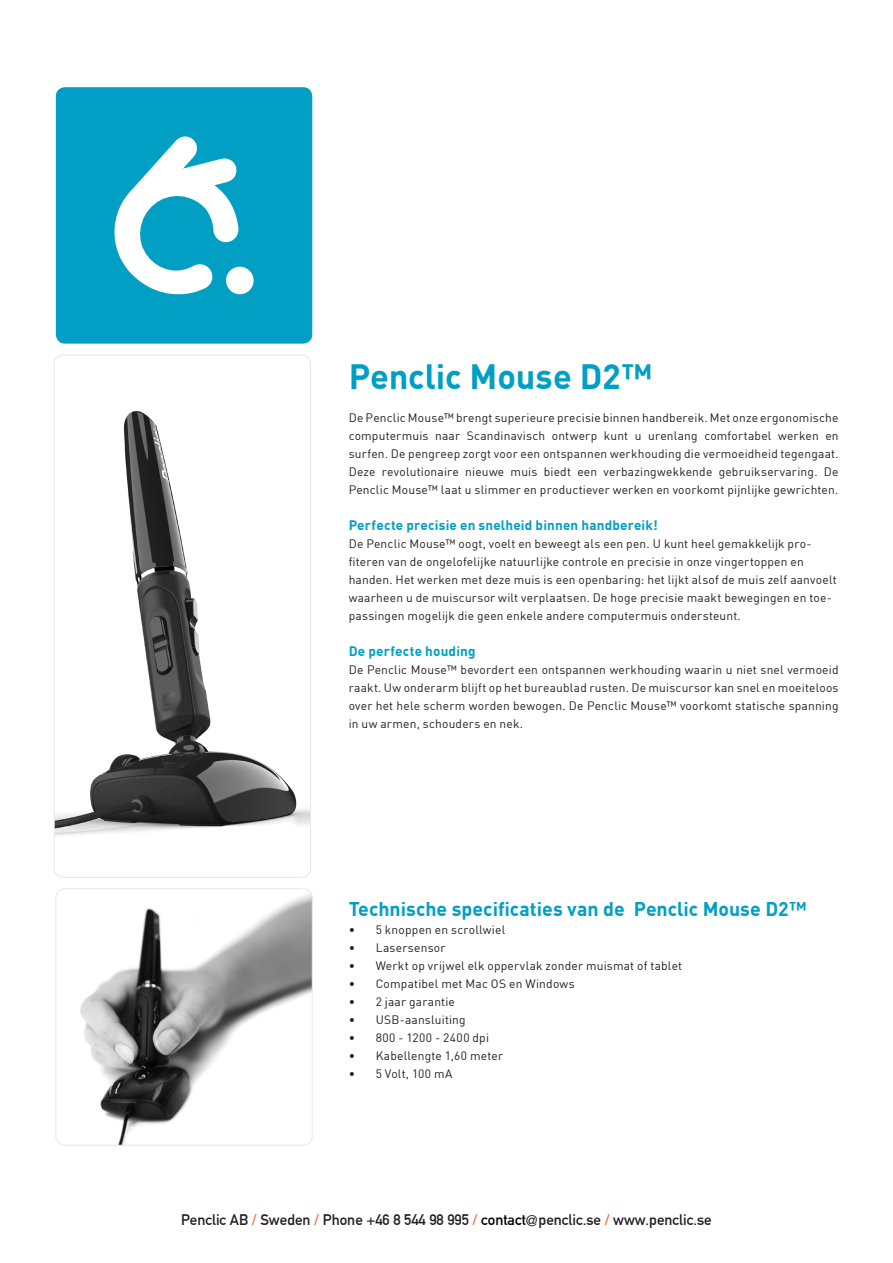
<style>
.page{position:relative;width:893px;height:1263px;background:#fff}
.page>*{position:absolute;margin:0;border:0;box-sizing:border-box;transform-origin:0 0}
.rubrik{font:700 34.5px "DIN Offc Pro";letter-spacing:-.005em;color:#009fc3}
.rubrik-2{font:700 19.5px "DIN Offc Pro";color:#009fc3}
.t1{font:15px "DIN Mittelschrift Alternate";color:#231f20}
.rubrik-3{font:700 13.5px "DIN Offc Pro";letter-spacing:.015em;color:#009fc3}
.bröd{font:12px/18px "DIN Offc Pro";letter-spacing:.015em;color:#231f20;text-align:justify}
.rubrik-4{font:12px/18px "DIN Offc Pro";letter-spacing:.015em;color:#231f20}
.bröd-2{font:12px "DIN Offc Pro";letter-spacing:.035em;color:#231f20}
.s1{color:#f26430}
.s2{color:#000}
.s3{font-family:"Helvetica Neue"}
</style>
<div class="page">
<img style="left:54px;top:355px;width:257px;height:522px">
<div style="left:54px;top:355px;width:257px;height:522px;border:1px solid #e6e7e9;border-radius:9px"></div>
<div style="left:56px;top:87px;width:256px;height:257px;background:#009fc3;border-radius:9px"></div>
<div style="left:226px;top:267px;width:28px;height:27px;background:#fff;border-radius:50%"></div>
<svg style="left:114px;top:136px;width:124px;height:159px"></svg>
<img style="left:56px;top:890px;width:256px;height:255px">
<div style="left:56px;top:888px;width:256px;height:257px;border:1px solid #e6e7e9;border-radius:9px"></div>
<p class="rubrik" style="left:349px;top:348px;width:305px">Penclic Mouse D2™</p>
<p class="bröd" style="left:349px;top:407px;width:491px">De Penclic Mouse™ brengt superieure precisie binnen handbereik. Met onze ergonomische computermuis naar Scandinavisch ontwerp kunt u urenlang comfortabel werken en surfen. De pengreep zorgt voor een ontspannen werkhouding die vermoeidheid tegengaat.<br>Deze revolutionaire nieuwe muis biedt een verbazingwekkende gebruikservaring. De Penclic Mouse™ laat u slimmer en productiever werken en voorkomt pijnlijke gewrichten.</p>
<p class="rubrik-3" style="left:349px;top:513px;width:311px">Perfecte precisie en snelheid binnen handbereik!</p>
<p class="rubrik-4" style="left:349px;top:533px;width:489px">De Penclic Mouse™ oogt, voelt en beweegt als een pen. U kunt heel gemakkelijk pro&shy;fiteren van de ongelofelijke natuurlijke controle en precisie in onze vingertoppen en handen. Het werken met deze muis is een openbaring: het lijkt alsof de muis zelf aanvoelt waarheen u de muiscursor wilt verplaatsen. De hoge precisie maakt bewegingen en toe&shy;passingen mogelijk die geen enkele andere computermuis ondersteunt.</p>
<p class="rubrik-3" style="left:349px;top:639px;width:128px">De perfecte houding</p>
<p class="bröd" style="left:349px;top:659px;width:491px">De Penclic Mouse™ bevordert een ontspannen werkhouding waarin u niet snel vermoeid raakt. Uw onderarm blijft op het bureaublad rusten. De muiscursor kan snel en moeiteloos over het hele scherm worden bewogen. De Penclic Mouse™ voorkomt statische spanning in uw armen, schouders en nek.</p>
<p class="rubrik-2" style="left:349px;top:893px;width:460px">Technische specificaties van de Penclic Mouse D2™</p>
<p class="bröd" style="left:349px;top:920px;width:158px">• 5 knoppen en scrollwiel</p>
<p class="bröd" style="left:349px;top:938px;width:98px">• Lasersensor</p>
<p class="bröd" style="left:349px;top:956px;width:335px">• Werkt op vrijwel elk oppervlak zonder muismat of tablet</p>
<p class="bröd" style="left:349px;top:974px;width:227px">• Compatibel met Mac OS en Windows</p>
<p class="bröd" style="left:349px;top:992px;width:108px">• 2 jaar garantie</p>
<p class="bröd" style="left:349px;top:1010px;width:119px">• USB-aansluiting</p>
<p class="bröd-2" style="left:349px;top:1028px;width:142px">• 800 - 1200 - 2400 dpi</p>
<p class="bröd" style="left:349px;top:1046px;width:156px">• Kabellengte 1,60 meter</p>
<p class="bröd" style="left:349px;top:1064px;width:105px">• 5 Volt, 100 mA</p>
<p class="t1" style="left:181px;top:1210px;width:532px">Penclic AB <span class="s1">/</span> Sweden <span class="s1">/</span> Phone +46 8 544 98 995 <span class="s1">/</span> <span class="s2">contact</span><span class="s3">@</span>penclic.se <span class="s1">/</span> www.penclic.se</p>
</div>
